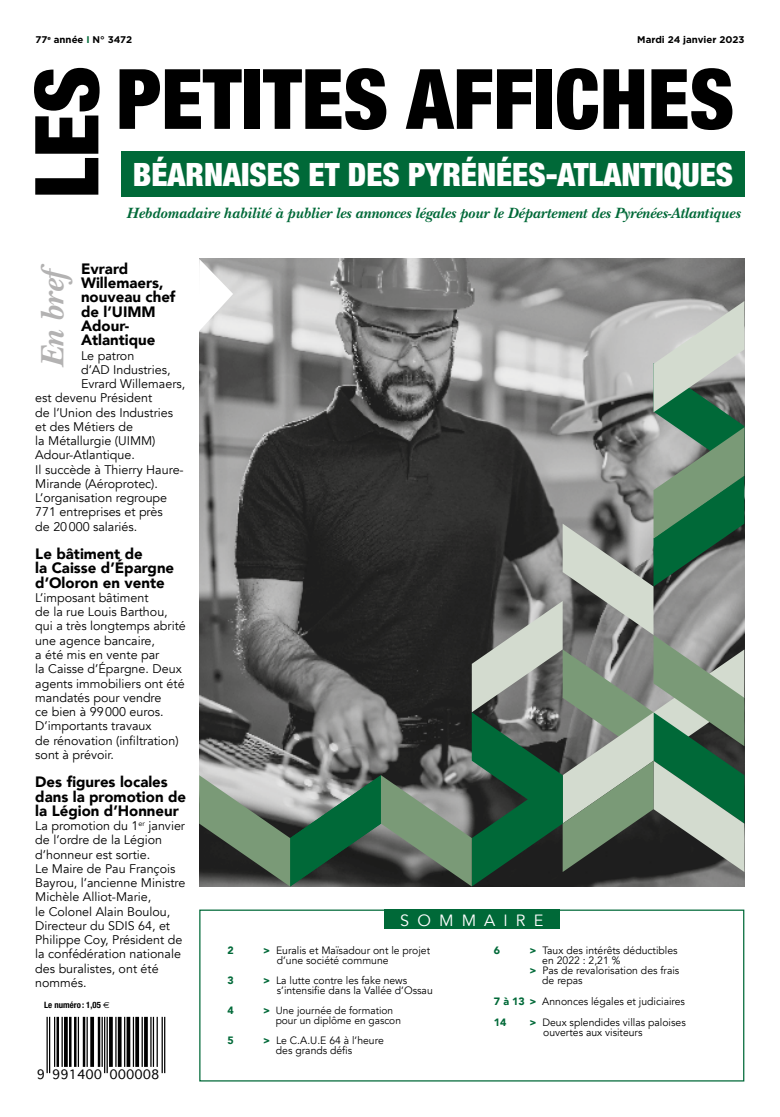
<style>
.page{position:relative;width:780px;height:1117px;background:#fff}
.page>*{position:absolute;margin:0;border:0;box-sizing:border-box;transform-origin:0 0}
.t1{font:900 condensed 88.38px "Helvetica Neue LT Std";color:#000}
.t2{font:900 condensed 83.38px "Helvetica Neue LT Std";color:#000}
.t3{font:italic 700 33.75px "New Baskerville";color:#b3b2b2}
.t4{font:900 condensed 32.25px "Helvetica Neue LT Std";color:#fff}
.t5{font:16.25px "Avenir";letter-spacing:.5em;color:#fff}
.t6{font:italic 700 15.5px "New Baskerville";color:#006938}
.t7{font:900 15px/14.2px "Avenir";color:#000}
.t8{font:12.5px/14.2px "Avenir";color:#000}
.t9{font:12.5px "Geneva";color:#000}
.t10{font:10.62px/10px "Avenir";color:#000}
.t11{font:900 10.62px "Avenir";color:#006938}
.t12{font:10.38px/10px "Avenir";color:#000}
.t13{font:700 9.75px "Gotham";color:#000}
.t14{font:700 condensed 8.75px "Helvetica Neue LT Std";color:#000}
.s1{color:#006938}
.s2{font-family:"Euro Sans";font-weight:400;font-stretch:normal}
.s3{font-weight:900;color:#006938}
.s4{font-weight:900;font-size:10.62px;color:#006938}
</style>
<div class="page">
<div style="left:199px;top:909px;width:545px;height:172px;border:1px solid #006938"></div>
<div style="left:384px;top:909px;width:175px;height:19px;background:#006938"></div>
<div style="left:121px;top:151px;width:623px;height:46px;background:#006938"></div>
<hr style="left:164px;top:1016px;width:1px;height:56px;background:#000">
<hr style="left:161px;top:1016px;width:2px;height:56px;background:#000">
<hr style="left:156px;top:1016px;width:2px;height:50px;background:#000">
<hr style="left:153px;top:1016px;width:1px;height:50px;background:#000">
<hr style="left:150px;top:1016px;width:1px;height:50px;background:#000">
<hr style="left:146px;top:1016px;width:2px;height:50px;background:#000">
<hr style="left:145px;top:1016px;width:1px;height:50px;background:#000">
<hr style="left:144px;top:1016px;width:1px;height:50px;background:#000">
<hr style="left:141px;top:1016px;width:2px;height:50px;background:#000">
<hr style="left:138px;top:1016px;width:1px;height:50px;background:#000">
<hr style="left:136px;top:1016px;width:2px;height:50px;background:#000">
<hr style="left:135px;top:1016px;width:1px;height:50px;background:#000">
<hr style="left:133px;top:1016px;width:1px;height:50px;background:#000">
<hr style="left:129px;top:1016px;width:1px;height:50px;background:#000">
<hr style="left:128px;top:1016px;width:1px;height:50px;background:#000">
<hr style="left:126px;top:1016px;width:2px;height:50px;background:#000">
<hr style="left:124px;top:1016px;width:1px;height:50px;background:#000">
<hr style="left:120px;top:1016px;width:1px;height:50px;background:#000">
<hr style="left:119px;top:1016px;width:1px;height:50px;background:#000">
<hr style="left:118px;top:1016px;width:1px;height:50px;background:#000">
<hr style="left:115px;top:1016px;width:1px;height:50px;background:#000">
<hr style="left:111px;top:1016px;width:2px;height:50px;background:#000">
<hr style="left:110px;top:1016px;width:1px;height:50px;background:#000">
<hr style="left:109px;top:1016px;width:1px;height:50px;background:#000">
<hr style="left:106px;top:1016px;width:2px;height:56px;background:#000">
<hr style="left:104px;top:1016px;width:1px;height:56px;background:#000">
<hr style="left:101px;top:1016px;width:2px;height:50px;background:#000">
<hr style="left:99px;top:1016px;width:1px;height:50px;background:#000">
<hr style="left:98px;top:1016px;width:1px;height:50px;background:#000">
<hr style="left:93px;top:1016px;width:1px;height:50px;background:#000">
<hr style="left:91px;top:1016px;width:2px;height:50px;background:#000">
<hr style="left:90px;top:1016px;width:1px;height:50px;background:#000">
<hr style="left:86px;top:1016px;width:2px;height:50px;background:#000">
<hr style="left:84px;top:1016px;width:1px;height:50px;background:#000">
<hr style="left:83px;top:1016px;width:1px;height:50px;background:#000">
<hr style="left:78px;top:1016px;width:1px;height:50px;background:#000">
<hr style="left:75px;top:1016px;width:1px;height:50px;background:#000">
<hr style="left:74px;top:1016px;width:1px;height:50px;background:#000">
<hr style="left:70px;top:1016px;width:1px;height:50px;background:#000">
<hr style="left:69px;top:1016px;width:1px;height:50px;background:#000">
<hr style="left:66px;top:1016px;width:2px;height:50px;background:#000">
<hr style="left:65px;top:1016px;width:1px;height:50px;background:#000">
<hr style="left:64px;top:1016px;width:1px;height:50px;background:#000">
<hr style="left:61px;top:1016px;width:2px;height:50px;background:#000">
<hr style="left:58px;top:1016px;width:1px;height:50px;background:#000">
<hr style="left:56px;top:1016px;width:2px;height:50px;background:#000">
<hr style="left:54px;top:1016px;width:1px;height:50px;background:#000">
<hr style="left:49px;top:1016px;width:1px;height:56px;background:#000">
<hr style="left:46px;top:1016px;width:2px;height:56px;background:#000">
<svg style="left:199px;top:259px;width:545px;height:627px;background:#69746c"></svg>
<p class="t13" style="left:35px;top:33px;width:98px">77<sup>e</sup> année <span class="s1">I</span> N° 3472</p>
<p class="t13" style="left:637px;top:33px;width:109px">Mardi 24 janvier 2023</p>
<h1 class="t1" style="left:12px;top:198px;width:134px;rotate:-90deg">LES</h1>
<h2 class="t2" style="left:116px;top:48px;width:619px">PETITES AFFICHES</h2>
<h3 class="t4" style="left:133px;top:154px;width:601px">BÉARNAISES ET DES PYRÉNÉES-ATLANTIQUES</h3>
<p class="t6" style="left:127px;top:204px;width:615px">Hebdomadaire habilité à publier les annonces légales pour le Département des Pyrénées-Atlantiques</p>
<p class="t7" style="left:81px;top:261px;width:96px">Evrard<br>Willemaers, nouveau chef de l’UIMM<br>Adour-<br>Atlantique</p>
<p class="t8" style="left:81px;top:348px;width:55px">Le patron</p>
<p class="t8" style="left:81px;top:362px;width:91px">d’AD Industries,</p>
<p class="t8" style="left:81px;top:377px;width:106px">Evrard Willemaers,</p>
<p class="t8" style="left:35px;top:391px;width:118px">est devenu Président</p>
<p class="t8" style="left:35px;top:405px;width:139px">de l’Union des Industries</p>
<p class="t8" style="left:35px;top:419px;width:99px">et des Métiers de</p>
<p class="t8" style="left:35px;top:434px;width:122px">la Métallurgie (UIMM)</p>
<p class="t8" style="left:35px;top:448px;width:101px">Adour-Atlantique.</p>
<p class="t8" style="left:35px;top:462px;width:150px">Il succède à Thierry Haure-</p>
<p class="t8" style="left:35px;top:476px;width:124px">Mirande (Aéroprotec).</p>
<p class="t8" style="left:35px;top:491px;width:133px">L’organisation regroupe</p>
<p class="t8" style="left:35px;top:505px;width:129px">771 entreprises et près</p>
<p class="t8" style="left:35px;top:519px;width:104px">de 20000 salariés.</p>
<p class="t7" style="left:35px;top:546px;width:140px">Le bâtiment de<br>la Caisse d’Épargne d’Oloron en vente</p>
<p class="t8" style="left:35px;top:590px;width:152px">L’imposant bâtiment<br>de la rue Louis Barthou, qui a très longtemps abrité une agence bancaire,<br>a été mis en vente par<br>la Caisse d’Épargne. Deux agents immobiliers ont été mandatés pour vendre<br>ce bien à 99000 euros.<br>D’importants travaux<br>de rénovation (infiltration) sont à prévoir.</p>
<p class="t7" style="left:35px;top:774px;width:152px">Des figures locales dans la promotion de la Légion d’Honneur</p>
<p class="t8" style="left:35px;top:818px;width:152px">La promotion du 1<sup>er</sup> janvier de l’ordre de la Légion d’honneur est sortie.<br>Le Maire de Pau François<br>Bayrou, l’ancienne Ministre<br>Michèle Alliot-Marie,<br>le Colonel Alain Boulou,<br>Directeur du SDIS 64, et<br>Philippe Coy, Président de la confédération nationale des buralistes, ont été nommés.</p>
<h3 class="t3" style="left:33px;top:368px;width:98px;rotate:-90deg">En bref</h3>
<p class="t14" style="left:44px;top:999px;width:67px">Le numéro : 1,05 <span class="s2">e</span></p>
<p class="t9" style="left:37px;top:1066px;width:124px">9 991400 000008</p>
<h3 class="t5" style="left:400px;top:910px;width:145px">SOMMAIRE</h3>
<p class="t11" style="left:227px;top:940px;width:8px">2</p>
<p class="t10" style="left:277px;top:945px;width:155px;text-indent:-14px"><span class="s3">&gt;</span> Euralis et Maïsadour ont le projet d’une société commune</p>
<p class="t11" style="left:227px;top:970px;width:8px">3</p>
<p class="t10" style="left:277px;top:975px;width:157px;text-indent:-14px"><span class="s3">&gt;</span> La lutte contre les fake news s’intensifie dans la Vallée d’Ossau</p>
<p class="t11" style="left:227px;top:1000px;width:8px">4</p>
<p class="t12" style="left:276px;top:1005px;width:127px;text-indent:-13px"><span class="s4">&gt;</span> Une journée de formation pour un diplôme en gascon</p>
<p class="t11" style="left:227px;top:1030px;width:8px">5</p>
<p class="t10" style="left:276px;top:1035px;width:109px;text-indent:-13px"><span class="s3">&gt;</span> Le C.A.U.E 64 à l’heure des grands défis</p>
<p class="t11" style="left:494px;top:940px;width:8px">6</p>
<p class="t10" style="left:529px;top:945px;width:150px"><span class="s3">&gt;</span> Taux des intérêts déductibles</p>
<p class="t10" style="left:542px;top:955px;width:80px">en 2022 : 2,21 %</p>
<p class="t10" style="left:529px;top:965px;width:151px"><span class="s3">&gt;</span> Pas de revalorisation des frais</p>
<p class="t10" style="left:542px;top:975px;width:42px">de repas</p>
<p class="t10" style="left:494px;top:991px;width:193px;line-height:20.6px"><span class="s3">7 à 13 &gt;</span> Annonces légales et judiciaires<br><span class="s3">14</span></p>
<p class="t10" style="left:543px;top:1017px;width:144px;text-indent:-14px"><span class="s3">&gt;</span> Deux splendides villas paloises ouvertes aux visiteurs</p>
</div>
